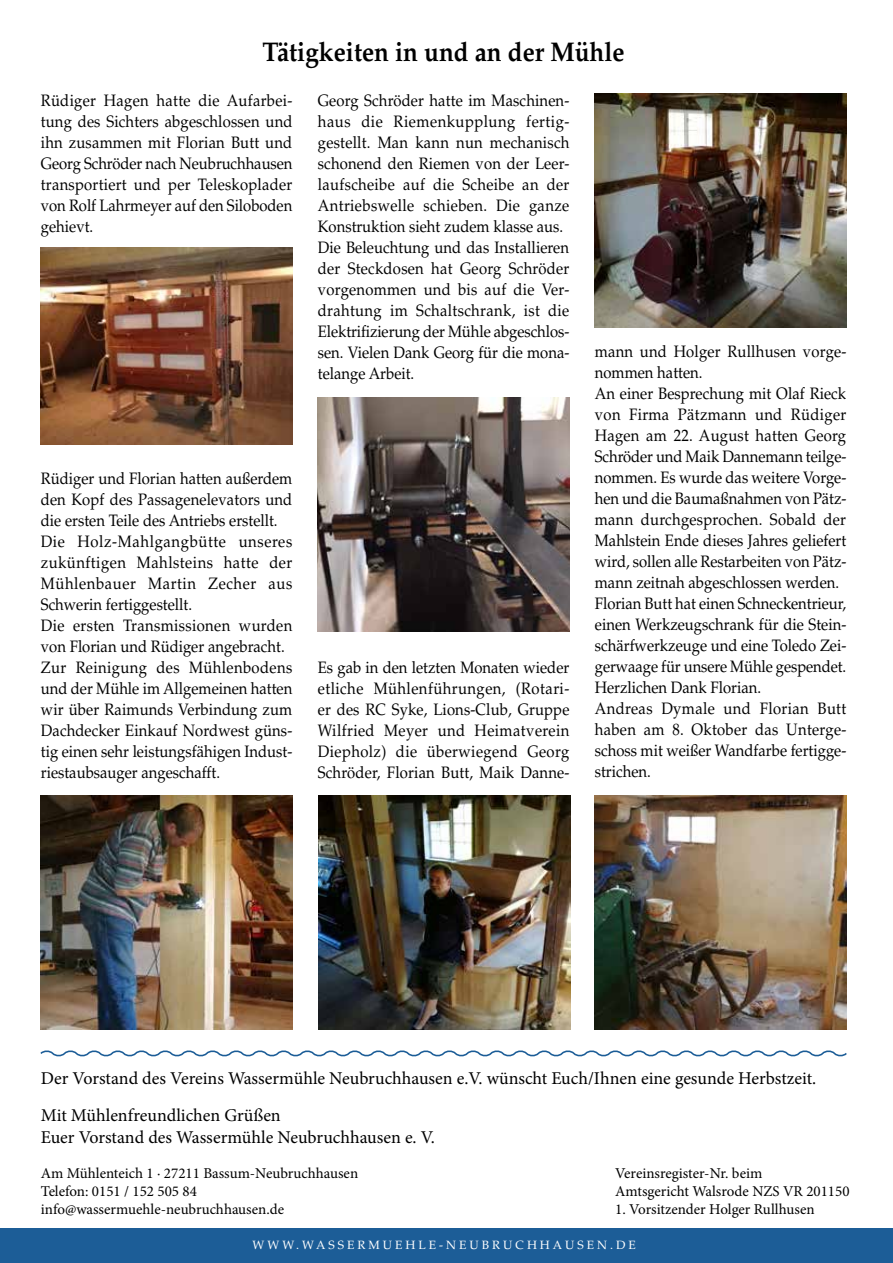
<style>
.page{position:relative;width:893px;height:1263px;background:#fff}
.page>*{position:absolute;margin:0;border:0;box-sizing:border-box;transform-origin:0 0}
.t1{font:700 27px "Palatino LT";color:#000;scale:.9 1}
.t2{font:18px/36.6px "Minion Pro";color:#000}
.t3{font:16.5px/21px "Palatino LT";color:#000;scale:.9 1}
.t4{font:15px/18px "Minion Pro";color:#000}
.t5{font:12px "Palatino LT";letter-spacing:.25em;color:#fff}
</style>
<div class="page">
<div style="left:0;top:1228px;width:893px;height:35px;background:#1c5d97"></div>
<img style="left:595px;top:94px;width:251px;height:233px">
<img style="left:41px;top:795px;width:251px;height:234px">
<img style="left:319px;top:795px;width:251px;height:234px">
<img style="left:318px;top:398px;width:251px;height:233px">
<img style="left:41px;top:247px;width:251px;height:197px">
<img style="left:595px;top:795px;width:251px;height:234px">
<svg style="left:40px;top:1050px;width:807px;height:7px"></svg>
<h1 class="t1" style="left:263px;top:36px;width:404px">Tätigkeiten in und an der Mühle</h1>
<p class="t3" style="left:41px;top:90px;width:281px;text-align:justify">Rüdiger Hagen hatte die Aufarbei&shy;tung des Sichters abgeschlossen und ihn zusammen mit Florian Butt und Georg Schröder nach Neubruchhausen transportiert und per Teleskoplader von Rolf Lahrmeyer auf den Siloboden gehievt.</p>
<p class="t3" style="left:318px;top:90px;width:281px">Georg Schröder hatte im Maschinen&shy;haus die Riemenkupplung fertig&shy;gestellt. Man kann nun mechanisch schonend den Riemen von der Leer&shy;laufscheibe auf die Scheibe an der Antriebswelle schieben. Die ganze Konstruktion sieht zudem klasse aus.<br>Die Beleuchtung und das Installieren der Steckdosen hat Georg Schröder vorgenommen und bis auf die Ver&shy;drahtung im Schaltschrank, ist die Elektrifizierung der Mühle abgeschlos&shy;sen. Vielen Dank Georg für die mona&shy;telange Arbeit.</p>
<p class="t3" style="left:595px;top:341px;width:281px">mann und Holger Rullhusen vorge&shy;nommen hatten.<br>An einer Besprechung mit Olaf Rieck von Firma Pätzmann und Rüdiger Hagen am 22. August hatten Georg Schröder und Maik Dannemann teilge&shy;nommen. Es wurde das weitere Vorge&shy;hen und die Baumaßnahmen von Pätz&shy;mann durchgesprochen. Sobald der Mahlstein Ende dieses Jahres geliefert wird, sollen alle Restarbeiten von Pätz&shy;mann zeitnah abgeschlossen werden.<br>Florian Butt hat einen Schneckentrieur, einen Werkzeugschrank für die Stein&shy;schärfwerkzeuge und eine Toledo Zei&shy;gerwaage für unsere Mühle gespendet.<br>Herzlichen Dank Florian.<br>Andreas Dymale und Florian Butt haben am 8. Oktober das Unterge&shy;schoss mit weißer Wandfarbe fertigge&shy;strichen.</p>
<p class="t3" style="left:41px;top:468px;width:281px">Rüdiger und Florian hatten außerdem den Kopf des Passagenelevators und die ersten Teile des Antriebs erstellt.<br>Die Holz-Mahlgangbütte unseres zukünftigen Mahlsteins hatte der Mühlenbauer Martin Zecher aus Schwerin fertiggestellt.<br>Die ersten Transmissionen wurden von Florian und Rüdiger angebracht.<br>Zur Reinigung des Mühlenbodens und der Mühle im Allgemeinen hatten wir über Raimunds Verbindung zum Dachdecker Einkauf Nordwest güns&shy;tig einen sehr leistungsfähigen Indust&shy;riestaubsauger angeschafft.</p>
<p class="t3" style="left:318px;top:657px;width:281px;text-align:justify">Es gab in den letzten Monaten wieder etliche Mühlenführungen, (Rotari&shy;er des RC Syke, Lions-Club, Gruppe Wilfried Meyer und Heimatverein Diepholz) die überwiegend Georg Schröder, Florian Butt, Maik Danne-</p>
<p class="t2" style="left:41px;top:1060px;width:777px">Der Vorstand des Vereins Wassermühle Neubruchhausen e.V. wünscht Euch/Ihnen eine gesunde Herbstzeit.<br>Mit Mühlenfreundlichen Grüßen</p>
<p class="t2" style="left:41px;top:1119px;width:396px">Euer Vorstand des Wassermühle Neubruchhausen e. V.</p>
<p class="t4" style="left:41px;top:1164px;width:319px">Am Mühlenteich 1 · 27211 Bassum-Neubruchhausen<br>Telefon: 0151 / 152 505 84 info@wassermuehle-neubruchhausen.de</p>
<p class="t4" style="left:615px;top:1164px;width:236px">Vereinsregister-Nr. beim<br>Amtsgericht Walsrode NZS VR 201150</p>
<p class="t4" style="left:615px;top:1200px;width:201px">1. Vorsitzender Holger Rullhusen</p>
<p class="t5" style="left:252px;top:1238px;width:385px">WWW.WASSERMUEHLE-NEUBRUCHHAUSEN.DE</p>
</div>
